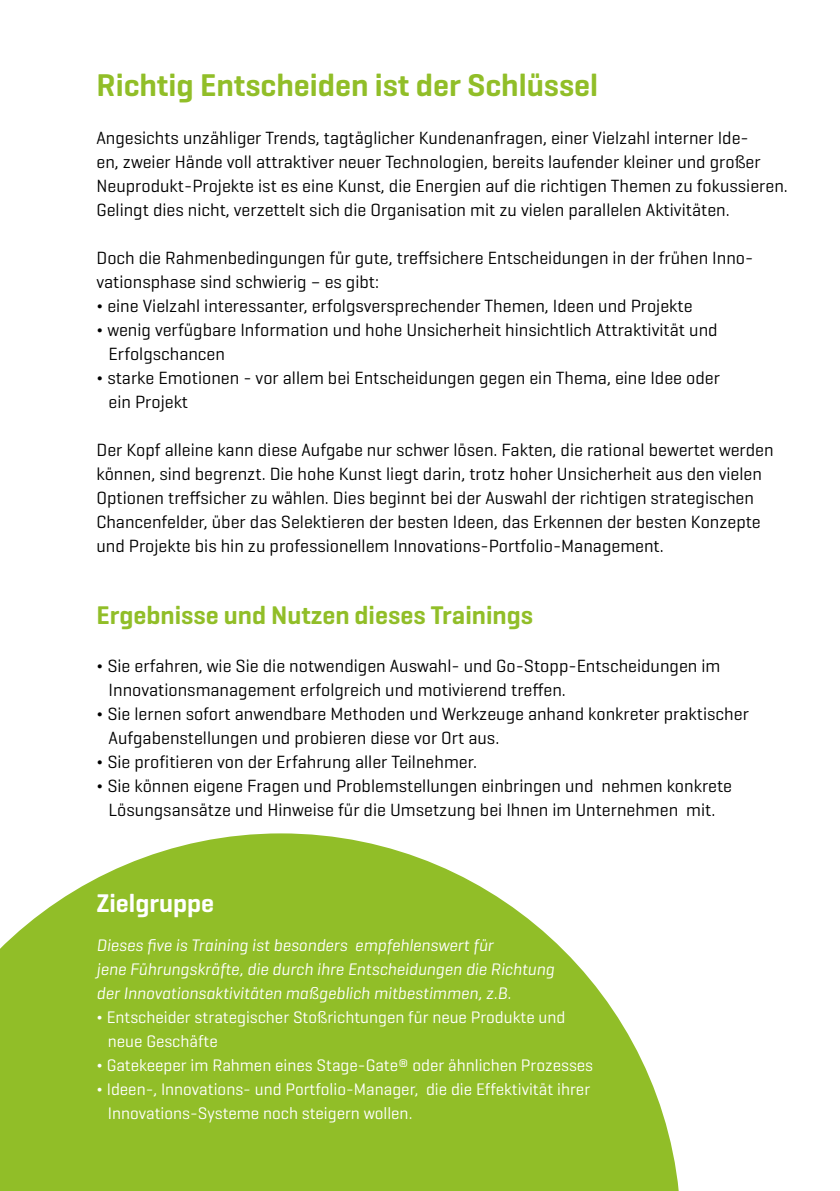
<style>
.page{position:relative;width:840px;height:1191px;background:#fff}
.page>*{position:absolute;margin:0;border:0;box-sizing:border-box;transform-origin:0 0}
.t1{font:600 32px "Geogrotesque";color:#91be28}
.t2{font:600 26px "Geogrotesque";color:#91be28}
.t3{font:600 26px "Geogrotesque";color:#fff}
.t4{font:18px/24px "Geogrotesque";color:#000}
.t5{font:17px "Geogrotesque";color:#fff}
.t6{font:italic 17px/24px "Geogrotesque";color:#fff}
</style>
<div class="page">
<svg style="left:0;top:833px;width:679px;height:358px;fill:#91be28"></svg>
<h1 class="t1" style="left:96px;top:65px;width:503px">Richtig Entscheiden ist der Schlüssel</h1>
<p class="t4" style="left:96px;top:125px;width:692px">Angesichts unzähliger Trends, tagtäglicher Kundenanfragen, einer Vielzahl interner Ide-<br>en, zweier Hände voll attraktiver neuer Technologien, bereits laufender kleiner und großer Neuprodukt-Projekte ist es eine Kunst, die Energien auf die richtigen Themen zu fokussieren.<br>Gelingt dies nicht, verzettelt sich die Organisation mit zu vielen parallelen Aktivitäten.</p>
<p class="t4" style="left:96px;top:245px;width:655px">Doch die Rahmenbedingungen für gute, treffsichere Entscheidungen in der frühen Inno-</p>
<p class="t4" style="left:96px;top:269px;width:284px">vationsphase sind schwierig – es gibt:</p>
<p class="t4" style="left:96px;top:293px;width:597px">¬ eine Vielzahl interessanter, erfolgsversprechender Themen, Ideen und Projekte</p>
<p class="t4" style="left:96px;top:317px;width:622px">¬ wenig verfügbare Information und hohe Unsicherheit hinsichtlich Attraktivität und</p>
<p class="t4" style="left:108px;top:341px;width:118px">Erfolgschancen</p>
<p class="t4" style="left:96px;top:365px;width:624px">¬ starke Emotionen - vor allem bei Entscheidungen gegen ein Thema, eine Idee oder</p>
<p class="t4" style="left:108px;top:389px;width:81px">ein Projekt</p>
<p class="t4" style="left:96px;top:437px;width:678px">Der Kopf alleine kann diese Aufgabe nur schwer lösen. Fakten, die rational bewertet werden können, sind begrenzt. Die hohe Kunst liegt darin, trotz hoher Unsicherheit aus den vielen Optionen treffsicher zu wählen. Dies beginnt bei der Auswahl der richtigen strategischen Chancenfelder, über das Selektieren der besten Ideen, das Erkennen der besten Konzepte und Projekte bis hin zu professionellem Innovations-Portfolio-Management.</p>
<h2 class="t2" style="left:96px;top:599px;width:438px">Ergebnisse und Nutzen dieses Trainings</h2>
<p class="t4" style="left:96px;top:653px;width:625px">¬ Sie erfahren, wie Sie die notwendigen Auswahl- und Go-Stopp-Entscheidungen im</p>
<p class="t4" style="left:108px;top:677px;width:458px">Innovationsmanagement erfolgreich und motivierend treffen.</p>
<p class="t4" style="left:96px;top:701px;width:653px">¬ Sie lernen sofort anwendbare Methoden und Werkzeuge anhand konkreter praktischer</p>
<p class="t4" style="left:108px;top:725px;width:392px">Aufgabenstellungen und probieren diese vor Ort aus.</p>
<p class="t4" style="left:96px;top:749px;width:382px">¬ Sie profitieren von der Erfahrung aller Teilnehmer.</p>
<p class="t4" style="left:96px;top:773px;width:636px">¬ Sie können eigene Fragen und Problemstellungen einbringen und nehmen konkrete</p>
<p class="t4" style="left:108px;top:797px;width:608px">Lösungsansätze und Hinweise für die Umsetzung bei Ihnen im Unternehmen mit.</p>
<h2 class="t3" style="left:96px;top:887px;width:119px">Zielgruppe</h2>
<p class="t6" style="left:96px;top:932px;width:459px">Dieses five is Training ist besonders empfehlenswert für<br>jene Führungskräfte, die durch ihre Entscheidungen die Richtung der Innovationsaktivitäten maßgeblich mitbestimmen, z.B.</p>
<p class="t5" style="left:96px;top:1006px;width:470px">¬ Entscheider strategischer Stoßrichtungen für neue Produkte und</p>
<p class="t5" style="left:108px;top:1030px;width:111px">neue Geschäfte</p>
<p class="t5" style="left:96px;top:1054px;width:498px">¬ Gatekeeper im Rahmen eines Stage-Gate® oder ähnlichen Prozesses</p>
<p class="t5" style="left:96px;top:1078px;width:495px">¬ Ideen-, Innovations- und Portfolio-Manager, die die Effektivität ihrer</p>
<p class="t5" style="left:108px;top:1102px;width:306px">Innovations-Systeme noch steigern wollen.</p>
</div>
